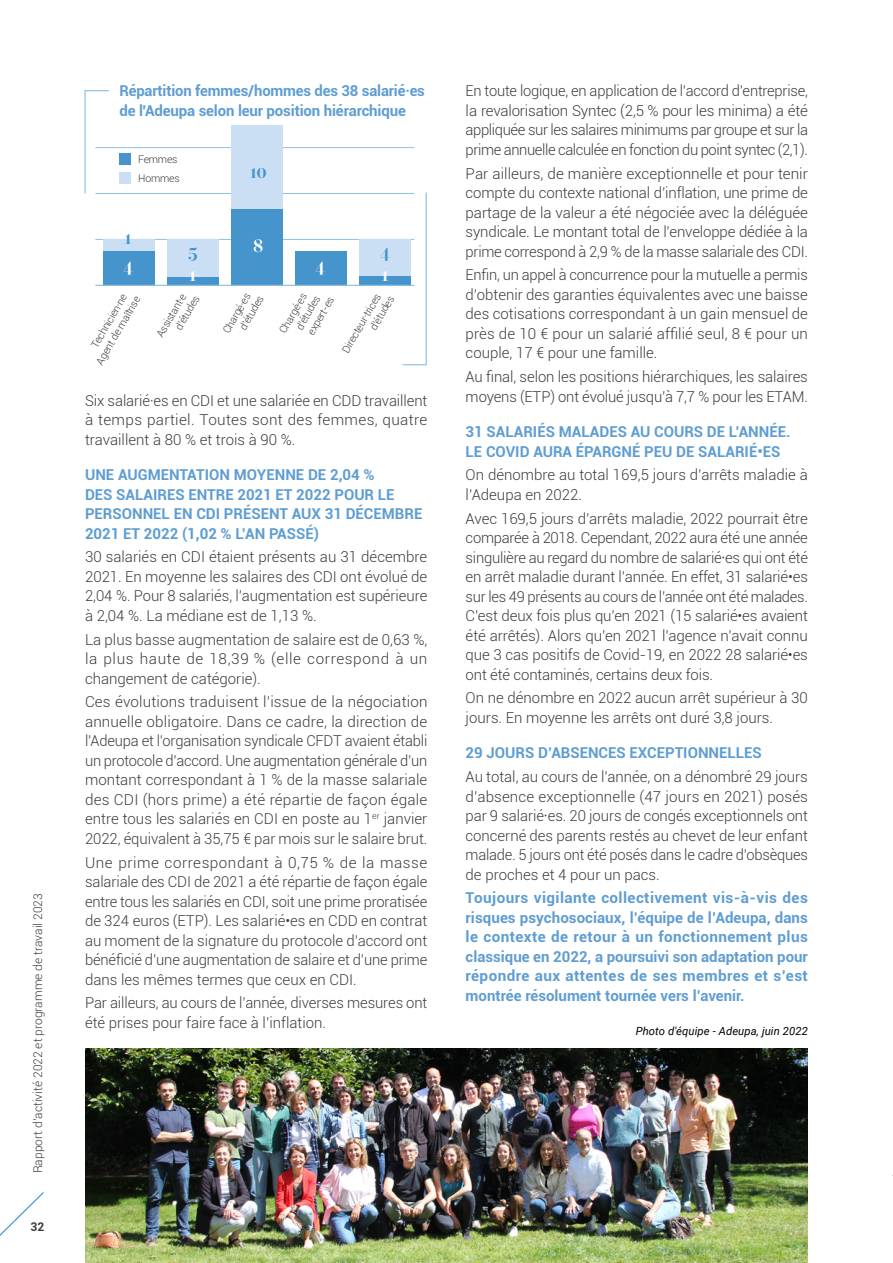
<style>
.page{position:relative;width:893px;height:1263px;background:#fff}
.page>*{position:absolute;margin:0;border:0;box-sizing:border-box;transform-origin:0 0}
.t1{font:600 19.5px "Operetta 18";color:#4694cc}
.t2{font:600 19.5px "Operetta 18";color:#fff}
.t3{font:300 15px/19.5px "Roboto";letter-spacing:-.005em;color:#3c3c3b;text-align:justify}
.t4{font:700 15px/19.5px "Roboto";color:#5f9dd2}
.t5{font:300 12px "Roboto";color:#3c3c3b}
.t6{font:700 12px "Roboto";color:#3c3c3b}
.t7{font:italic 11.25px "Roboto";letter-spacing:.01em;color:#000}
.t8{font:300 10.5px/12.6px "Roboto";letter-spacing:-.02em;color:#3c3c3b}
.s1{font-weight:400}
</style>
<div class="page">
<svg style="left:0;top:1192px;width:44px;height:44px"></svg>
<hr style="left:96px;top:239px;width:318px;height:1px;background:#8ec0e6">
<hr style="left:96px;top:193px;width:318px;height:1px;background:#8ec0e6">
<hr style="left:96px;top:147px;width:318px;height:1px;background:#8ec0e6">
<div style="left:119px;top:153px;width:11px;height:12px;background:#4694cc"></div>
<div style="left:119px;top:172px;width:11px;height:11px;background:#cbdff4"></div>
<hr style="left:426px;top:193px;width:1px;height:172px;background:#8ec0e6">
<svg style="left:403px;top:364px;width:23px;height:1px"></svg>
<hr style="left:84px;top:91px;width:2px;height:102px;background:#8ec0e6">
<svg style="left:85px;top:90px;width:23px;height:1px"></svg>
<div style="left:104px;top:240px;width:51px;height:46px;background:#cbdff4"></div>
<div style="left:104px;top:251px;width:51px;height:35px;background:#4694cc"></div>
<div style="left:168px;top:240px;width:51px;height:46px;background:#cbdff4"></div>
<div style="left:168px;top:277px;width:51px;height:9px;background:#4694cc"></div>
<div style="left:232px;top:125px;width:51px;height:161px;background:#cbdff4"></div>
<div style="left:232px;top:209px;width:51px;height:77px;background:#4694cc"></div>
<div style="left:296px;top:251px;width:51px;height:35px;background:#4694cc"></div>
<div style="left:360px;top:240px;width:51px;height:38px;background:#cbdff4"></div>
<div style="left:360px;top:277px;width:51px;height:9px;background:#4694cc"></div>
<hr style="left:96px;top:285px;width:318px;height:1px;background:#8ec0e6">
<img style="left:85px;top:1048px;width:723px;height:215px">
<p class="t5" style="left:29px;top:1173px;width:281px;rotate:-90deg">Rapport d’activité 2022 et programme de travail 2023</p>
<p class="t6" style="left:31px;top:1219px;width:15px">32</p>
<p class="t4" style="left:119px;top:81px;width:307px">Répartition femmes/hommes des 38 salarié·es de l'Adeupa selon leur position hiérarchique</p>
<p class="t8" style="left:138px;top:149px;width:43px;line-height:18.9px">Femmes<br>Hommes</p>
<h1 class="t1" style="left:250px;top:160px;width:19px">10</h1>
<h1 class="t1" style="left:125px;top:226px;width:9px">1</h1>
<h1 class="t2" style="left:253px;top:233px;width:12px">8</h1>
<h1 class="t1" style="left:188px;top:240px;width:11px">5</h1>
<h1 class="t1" style="left:380px;top:240px;width:12px">4</h1>
<h1 class="t2" style="left:123px;top:254px;width:12px">4</h1>
<h1 class="t2" style="left:315px;top:254px;width:12px">4</h1>
<h1 class="t2" style="left:189px;top:263px;width:9px">1</h1>
<h1 class="t2" style="left:381px;top:263px;width:9px">1</h1>
<p class="t8" style="left:82px;top:354px;width:79px;text-indent:12px;rotate:-60deg">Technicien·ne<br>Agent de maîtrise</p>
<p class="t8" style="left:161px;top:319px;width:39px;text-indent:-16px;rotate:-60deg">Assistant·e d'études</p>
<p class="t8" style="left:226px;top:319px;width:39px;text-indent:-12px;rotate:-60deg">Chargé·es d'études</p>
<p class="t8" style="left:282px;top:319px;width:45px;text-indent:-12px;rotate:-60deg">Chargé·es d'études expert-es</p>
<p class="t8" style="left:356px;top:319px;width:39px;text-indent:-34px;rotate:-60deg">Directeur·trices d'études</p>
<p class="t3" style="left:85px;top:390px;width:344px">Six salarié·es en CDI et une salariée en CDD travaillent à temps partiel. Toutes sont des femmes, quatre travaillent à 80 % et trois à 90 %.</p>
<p class="t4" style="left:85px;top:464px;width:339px">UNE AUGMENTATION MOYENNE DE 2,04 %<br>DES SALAIRES ENTRE 2021 ET 2022 POUR LE PERSONNEL EN CDI PRÉSENT AUX 31 DÉCEMBRE 2021 ET 2022 (1,02 % L’AN PASSÉ)</p>
<p class="t3" style="left:85px;top:547px;width:344px">30 salariés en CDI étaient présents au 31 décembre 2021. En moyenne les salaires des CDI ont évolué de 2,04 %. Pour 8 salariés, l’augmentation est supérieure à 2,04 %. La médiane est de 1,13 %.</p>
<p class="t3" style="left:85px;top:629px;width:344px">La plus basse augmentation de salaire est de 0,63 %, la plus haute de 18,39 % (elle correspond à un changement de catégorie).</p>
<p class="t3" style="left:85px;top:692px;width:344px">Ces évolutions traduisent l’issue de la négociation annuelle obligatoire. Dans ce cadre, la direction de l’Adeupa et l’organisation syndicale CFDT avaient établi un protocole d’accord. Une augmentation générale d’un montant correspondant à 1 % de la masse salariale des CDI (hors prime) a été répartie de façon égale entre tous les salariés en CDI en poste au 1<sup>er</sup> janvier 2022, équivalent à 35,75 € par mois sur le salaire brut.</p>
<p class="t3" style="left:85px;top:852px;width:344px">Une prime correspondant à 0,75 % de la masse salariale des CDI de 2021 a été répartie de façon égale entre tous les salariés en CDI, soit une prime proratisée de 324 euros (ETP). Les salarié•es en CDD en contrat au moment de la signature du protocole d’accord ont bénéficié d’une augmentation de salaire et d’une prime dans les mêmes termes que ceux en CDI.</p>
<p class="t3" style="left:85px;top:993px;width:344px">Par ailleurs, au cours de l’année, diverses mesures ont été prises pour faire face à l’inflation.</p>
<p class="t3" style="left:466px;top:81px;width:344px">En toute logique, en application de l’accord d’entreprise, la revalorisation Syntec (2,5 % pour les minima) a été appliquée sur les salaires minimums par groupe et sur la prime annuelle calculée en fonction du point syntec (2,1).</p>
<p class="t3" style="left:466px;top:163px;width:344px">Par ailleurs, de manière exceptionnelle et pour tenir compte du contexte national d’inflation, une prime de partage de la valeur a été négociée avec la déléguée syndicale. Le montant total de l’enveloppe dédiée à la prime correspond à 2,9 % de la masse salariale des CDI.</p>
<p class="t3" style="left:466px;top:265px;width:344px">Enfin, un appel à concurrence pour la mutuelle a permis d’obtenir des garanties équivalentes avec une baisse des cotisations correspondant à un gain mensuel de près de 10 € pour un salarié affilié seul, 8 € pour un couple, 17 € pour une famille.</p>
<p class="t3" style="left:466px;top:366px;width:344px">Au final, selon les positions hiérarchiques, les salaires moyens (ETP) ont évolué jusqu’à 7,7 % pour les ETAM.</p>
<p class="t4" style="left:466px;top:421px;width:326px">31 SALARIÉS MALADES AU COURS DE L’ANNÉE.<br>LE COVID AURA ÉPARGNÉ PEU DE SALARIÉ•ES</p>
<p class="t3" style="left:466px;top:465px;width:344px">On dénombre au total 169,5 jours d’arrêts maladie à l’Adeupa en 2022.</p>
<p class="t3" style="left:466px;top:508px;width:344px">Avec 169,5 jours d’arrêts maladie, 2022 pourrait être comparée à 2018. Cependant, 2022 aura été une année singulière au regard du nombre de salarié<span class="s1">·</span>es qui ont été en arrêt maladie durant l’année. En effet, 31 salarié•es sur les 49 présents au cours de l’année ont été malades.<br>C’est deux fois plus qu’en 2021 (15 salarié•es avaient été arrêtés). Alors qu’en 2021 l’agence n’avait connu que 3 cas positifs de Covid-19, en 2022 28 salarié•es ont été contaminés, certains deux fois.</p>
<p class="t3" style="left:466px;top:688px;width:344px">On ne dénombre en 2022 aucun arrêt supérieur à 30 jours. En moyenne les arrêts ont duré 3,8 jours.</p>
<p class="t4" style="left:466px;top:743px;width:298px">29 JOURS D’ABSENCES EXCEPTIONNELLES</p>
<p class="t3" style="left:466px;top:766px;width:344px">Au total, au cours de l’année, on a dénombré 29 jours d’absence exceptionnelle (47 jours en 2021) posés par 9 salarié<span class="s1">·</span>es. 20 jours de congés exceptionnels ont concerné des parents restés au chevet de leur enfant malade. 5 jours ont été posés dans le cadre d’obsèques de proches et 4 pour un pacs.</p>
<p class="t4" style="left:466px;top:888px;width:344px;text-align:justify">Toujours vigilante collectivement vis-à-vis des risques psychosociaux, l’équipe de l’Adeupa, dans le contexte de retour à un fonctionnement plus classique en 2022, a poursuivi son adaptation pour répondre aux attentes de ses membres et s’est montrée résolument tournée vers l’avenir.</p>
<p class="t7" style="left:636px;top:1023px;width:174px">Photo d'équipe - Adeupa, juin 2022</p>
</div>
